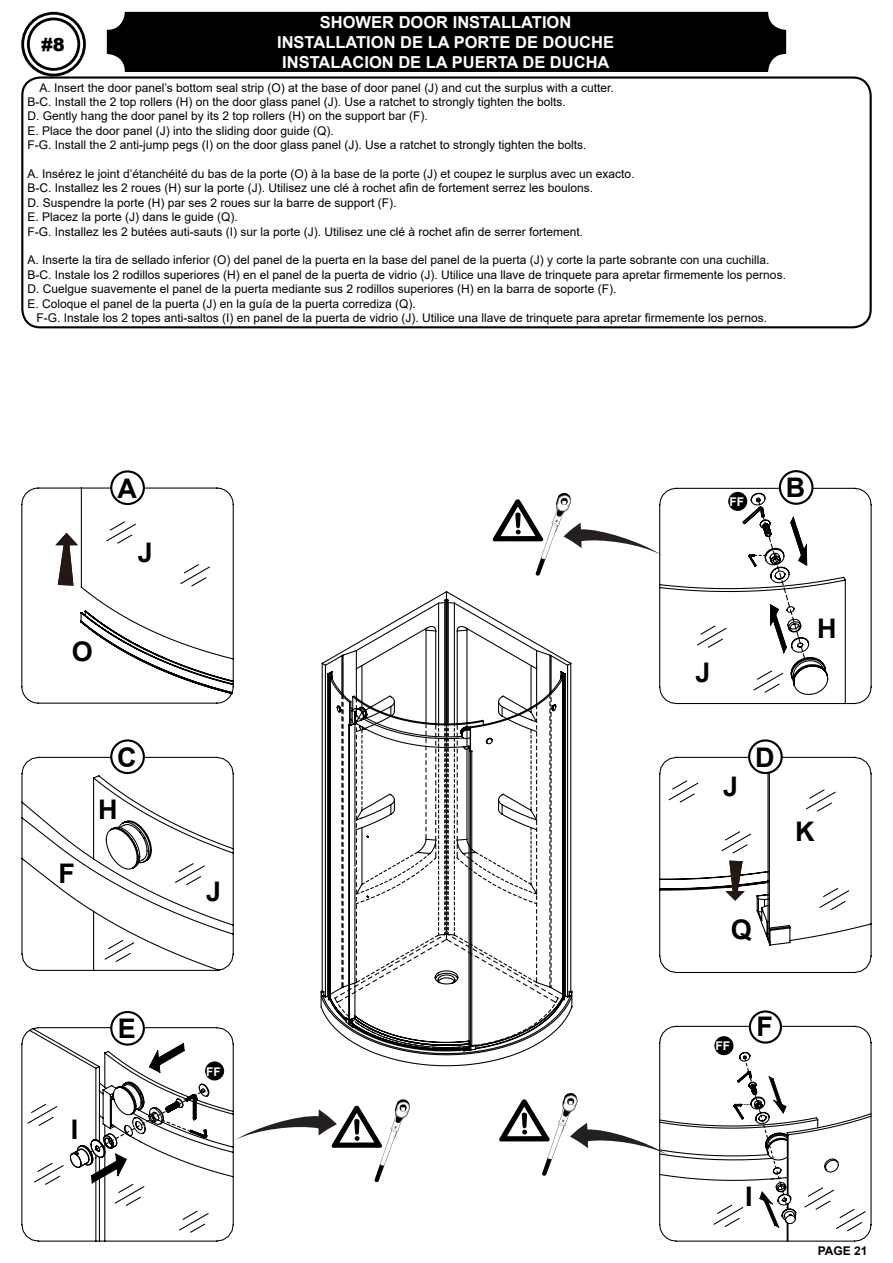
<style>
.page{position:relative;width:893px;height:1263px;background:#fff}
.page>*{position:absolute;margin:0;border:0;box-sizing:border-box;transform-origin:0 0}
.t1{font:700 27px "Arial";color:#000}
.t2{font:900 18px "Arial";color:#000}
.t3{font:700 16.5px/19.8px "Arial";color:#fff;text-align:center}
.t4{font:12px/14.4px "Arial";color:#000}
.t5{font:700 12px "Arial";color:#000}
.t6{font:700 12px "Arial";color:#fff}
</style>
<div class="page">
<div style="left:21px;top:12px;width:65px;height:64px;border:3px solid #000;border-radius:50%"></div>
<div style="left:27px;top:18px;width:53px;height:53px;border:3px solid #000;border-radius:50%"></div>
<div style="left:21px;top:76px;width:851px;height:252px;border:2px solid #000;border-radius:18px"></div>
<div style="left:107px;top:12px;width:679px;height:60px;background:#000;border-radius:18px"></div>
<svg style="left:21px;top:487px;width:213px;height:217px"></svg>
<svg style="left:54px;top:532px;width:26px;height:54px"></svg>
<svg style="left:659px;top:756px;width:213px;height:218px"></svg>
<svg style="left:724px;top:860px;width:22px;height:42px"></svg>
<svg style="left:21px;top:756px;width:213px;height:215px"></svg>
<svg style="left:320px;top:591px;width:253px;height:476px"></svg>
<svg style="left:326px;top:598px;width:240px;height:454px"></svg>
<svg style="left:327px;top:670px;width:240px;height:382px"></svg>
<svg style="left:328px;top:675px;width:237px;height:377px"></svg>
<svg style="left:21px;top:1027px;width:213px;height:215px"></svg>
<svg style="left:659px;top:1025px;width:213px;height:26px"></svg>
<div style="left:111px;top:471px;width:33px;height:33px;background:#fff;border-radius:50%"></div>
<div style="left:110px;top:470px;width:35px;height:35px;border:2px solid #000;border-radius:50%"></div>
<svg style="left:659px;top:487px;width:213px;height:218px"></svg>
<svg style="left:696px;top:492px;width:133px;height:203px"></svg>
<div style="left:205px;top:1061px;width:19px;height:19px;background:#000;border-radius:50%"></div>
<div style="left:714px;top:1036px;width:19px;height:19px;background:#000;border-radius:50%"></div>
<svg style="left:499px;top:1051px;width:373px;height:191px"></svg>
<svg style="left:39px;top:1043px;width:179px;height:145px"></svg>
<div style="left:111px;top:740px;width:33px;height:33px;background:#fff;border-radius:50%"></div>
<div style="left:110px;top:739px;width:35px;height:35px;border:2px solid #000;border-radius:50%"></div>
<div style="left:111px;top:1012px;width:33px;height:32px;background:#fff;border-radius:50%"></div>
<div style="left:110px;top:1011px;width:35px;height:35px;border:2px solid #000;border-radius:50%"></div>
<div style="left:780px;top:471px;width:32px;height:33px;background:#fff;border-radius:50%"></div>
<div style="left:779px;top:470px;width:34px;height:35px;border:2px solid #000;border-radius:50%"></div>
<div style="left:749px;top:740px;width:33px;height:33px;background:#fff;border-radius:50%"></div>
<div style="left:748px;top:739px;width:35px;height:35px;border:2px solid #000;border-radius:50%"></div>
<div style="left:750px;top:1011px;width:31px;height:31px;background:#fff;border-radius:50%"></div>
<div style="left:749px;top:1010px;width:33px;height:34px;border:2px solid #000;border-radius:50%"></div>
<svg style="left:236px;top:1099px;width:174px;height:83px"></svg>
<svg style="left:493px;top:493px;width:169px;height:83px"></svg>
<h3 class="t3" style="left:277px;top:13px;width:339px">SHOWER DOOR INSTALLATION<br>INSTALLATION DE LA PORTE DE DOUCHE<br>INSTALACION DE LA PUERTA DE DUCHA</h3>
<h2 class="t2" style="left:41px;top:31px;width:25px">#8</h2>
<p class="t4" style="left:28px;top:80px;width:588px;text-indent:12px">A. Insert the door panel’s bottom seal strip (O) at the base of door panel (J) and cut the surplus with a cutter.<br>B-C. Install the 2 top rollers (H) on the door glass panel (J). Use a ratchet to strongly tighten the bolts.<br>D. Gently hang the door panel by its 2 top rollers (H) on the support bar (F).<br>E. Place the door panel (J) into the sliding door guide (Q).<br>F-G. Install the 2 anti-jump pegs (I) on the door glass panel (J). Use a ratchet to strongly tighten the bolts.</p>
<p class="t4" style="left:28px;top:166px;width:608px">A. Insérez le joint d’étanchéité du bas de la porte (O) à la base de la porte (J) et coupez le surplus avec un exacto.<br>B-C. Installez les 2 roues (H) sur la porte (J). Utilisez une clé à rochet afin de fortement serrez les boulons.<br>D. Suspendre la porte (H) par ses 2 roues sur la barre de support (F).<br>E. Placez la porte (J) dans le guide (Q).<br>F-G. Installez les 2 butées auti-sauts (I) sur la porte (J). Utilisez une clé à rochet afin de serrer fortement.</p>
<p class="t4" style="left:28px;top:253px;width:743px">A. Inserte la tira de sellado inferior (O) del panel de la puerta en la base del panel de la puerta (J) y corte la parte sobrante con una cuchilla.</p>
<p class="t4" style="left:28px;top:267px;width:760px">B-C. Instale los 2 rodillos superiores (H) en el panel de la puerta de vidrio (J). Utilice una llave de trinquete para apretar firmemente los pernos.</p>
<p class="t4" style="left:28px;top:282px;width:590px">D. Cuelgue suavemente el panel de la puerta mediante sus 2 rodillos superiores (H) en la barra de soporte (F).</p>
<p class="t4" style="left:28px;top:296px;width:390px">E. Coloque el panel de la puerta (J) en la guía de la puerta corrediza (Q).</p>
<p class="t4" style="left:37px;top:310px;width:732px">F-G. Instale los 2 topes anti-saltos (I) en panel de la puerta de vidrio (J). Utilice una llave de trinquete para apretar firmemente los pernos.</p>
<h1 class="t1" style="left:118px;top:469px;width:21px">A</h1>
<h1 class="t1" style="left:138px;top:534px;width:17px">J</h1>
<h1 class="t1" style="left:72px;top:632px;width:23px">O</h1>
<h1 class="t1" style="left:59px;top:855px;width:18px">F</h1>
<h1 class="t1" style="left:117px;top:738px;width:21px">C</h1>
<h1 class="t1" style="left:98px;top:790px;width:21px">H</h1>
<h1 class="t1" style="left:71px;top:1110px;width:9px">I</h1>
<h1 class="t1" style="left:118px;top:1010px;width:20px">E</h1>
<h1 class="t1" style="left:206px;top:873px;width:17px">J</h1>
<p class="t6" style="left:206px;top:1063px;width:16px">FF</p>
<p class="t6" style="left:729px;top:493px;width:16px">FF</p>
<h1 class="t1" style="left:786px;top:469px;width:21px">B</h1>
<h1 class="t1" style="left:695px;top:653px;width:17px">J</h1>
<h1 class="t1" style="left:817px;top:610px;width:21px">H</h1>
<h1 class="t1" style="left:723px;top:768px;width:17px">J</h1>
<h1 class="t1" style="left:755px;top:738px;width:21px">D</h1>
<h1 class="t1" style="left:795px;top:812px;width:21px">K</h1>
<h1 class="t1" style="left:731px;top:910px;width:23px">Q</h1>
<p class="t6" style="left:716px;top:1038px;width:16px">FF</p>
<h1 class="t1" style="left:756px;top:1008px;width:18px">F</h1>
<h1 class="t1" style="left:745px;top:1177px;width:9px">I</h1>
<p class="t5" style="left:818px;top:1242px;width:51px">PAGE 21</p>
</div>
